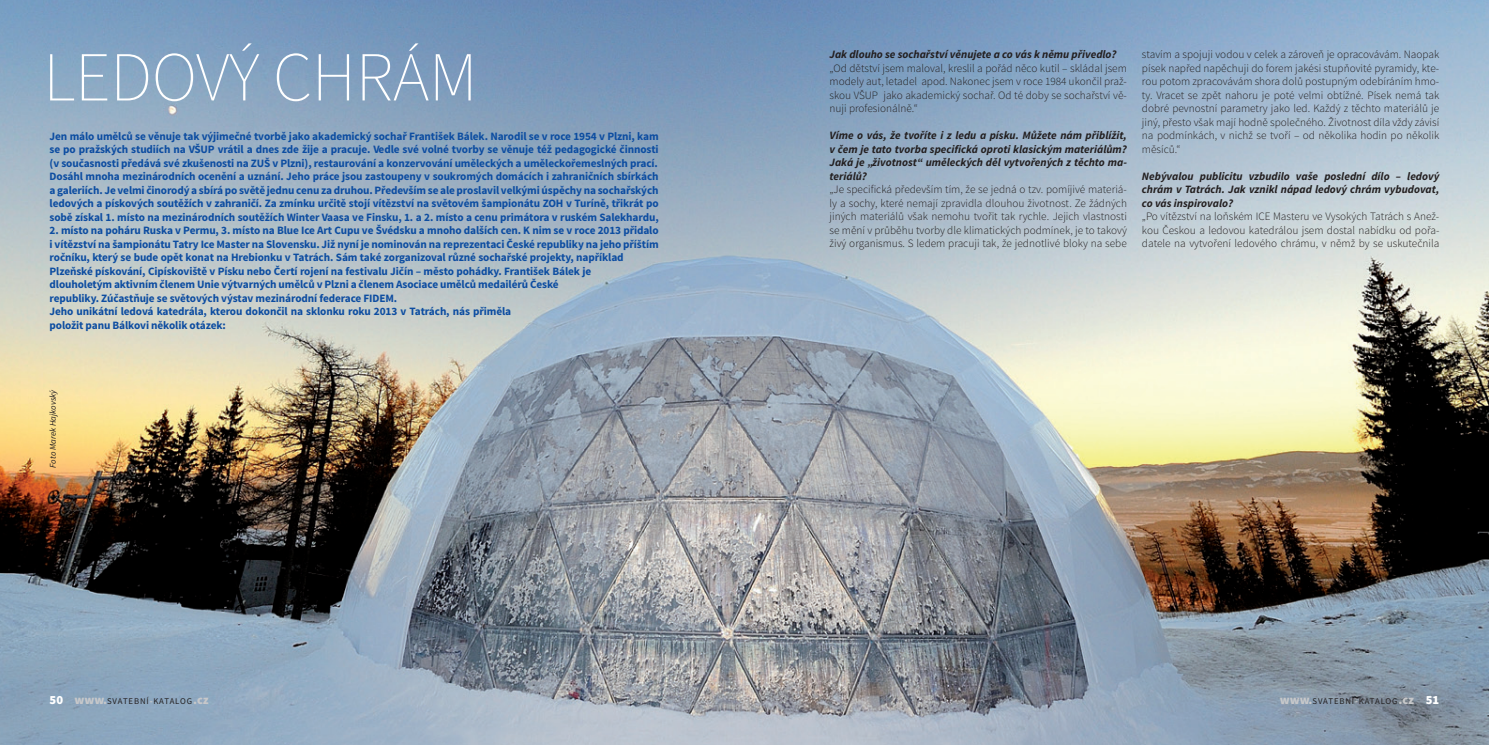
<style>
.page{position:relative;width:1489px;height:745px;background:#fff}
.page>*{position:absolute;margin:0;border:0;box-sizing:border-box;transform-origin:0 0}
.t1{font:200 70px "Source Sans Pro";color:#fff}
.t2{font:700 11.25px/13.5px "Source Sans Pro";letter-spacing:-.01em;color:#0d4da1;text-align:justify}
.t3{font:300 11.25px/13.5px "Source Sans Pro";color:#231f20;text-align:justify}
.t4{font:italic 700 11.25px/13.5px "Source Sans Pro";color:#231f20;text-align:justify}
.t5{font:8.75px "Source Sans Pro";letter-spacing:.1em;color:#231f20}
.t6{font:italic 8.75px "Source Sans Pro";color:#231f20}
.s1{font-weight:900;font-size:12.5px;color:#fff}
.s2{font-weight:900;font-size:12.5px;color:#c7c8ca}
.s3{font-weight:900;color:#c7c8ca}
</style>
<div class="page">
<img style="left:0;top:0;width:1488px;height:744px">
<h1 class="t1" style="left:43px;top:35px;width:435px">LEDOVÝ CHRÁM</h1>
<p class="t2" style="left:50px;top:129px;width:610px">Jen málo umělců se věnuje tak výjimečné tvorbě jako akademický sochař František Bálek. Narodil se v roce 1954 v Plzni, kam se po pražských studiích na VŠUP vrátil a dnes zde žije a pracuje. Vedle své volné tvorby se věnuje též pedagogické činnosti (v současnosti předává své zkušenosti na ZUŠ v Plzni), restaurování a konzervování uměleckých a uměleckořemeslných prací.<br>Dosáhl mnoha mezinárodních ocenění a uznání. Jeho práce jsou zastoupeny v soukromých domácích i zahraničních sbírkách a galeriích. Je velmi činorodý a sbírá po světě jednu cenu za druhou. Především se ale proslavil velkými úspěchy na sochařských ledových a pískových soutěžích v zahraničí. Za zmínku určitě stojí vítězství na světovém šampionátu ZOH v Turíně, třikrát po sobě získal 1. místo na mezinárodních soutěžích Winter Vaasa ve Finsku, 1. a 2. místo a cenu primátora v ruském Salekhardu,</p>
<p class="t2" style="left:50px;top:224px;width:610px;text-align:left">2. místo na poháru Ruska v Permu, 3. místo na Blue Ice Art Cupu ve Švédsku a mnoho dalších cen. K nim se v roce 2013 přidalo i vítězství na šampionátu Tatry Ice Master na Slovensku. Již nyní je nominován na reprezentaci České republiky na jeho příštím ročníku, který se bude opět konat na Hrebionku v Tatrách. Sám také zorganizoval různé sochařské projekty, například Plzeňské pískování, Cipískoviště v Písku nebo Čertí rojení na festivalu Jičín – město pohádky. František Bálek je<br>dlouholetým aktivním členem Unie výtvarných umělců v Plzni a členem Asociace umělců medailérů České<br>republiky. Zúčastňuje se světových výstav mezinárodní federace FIDEM.<br>Jeho unikátní ledová katedrála, kterou dokončil na sklonku roku 2013 v Tatrách, nás přiměla<br>položit panu Bálkovi několik otázek:</p>
<p class="t6" style="left:48px;top:467px;width:80px;rotate:-90deg">Foto Marek Hajkovský</p>
<p class="t4" style="left:829px;top:48px;width:288px">Jak dlouho se sochařství věnujete a co vás k němu přivedlo?</p>
<p class="t3" style="left:829px;top:61px;width:299px">„Od dětství jsem maloval, kreslil a pořád něco kutil – skládal jsem modely aut, letadel apod. Nakonec jsem v roce 1984 ukončil praž&shy;skou VŠUP jako akademický sochař. Od té doby se sochařství vě&shy;nuji profesionálně.“</p>
<p class="t4" style="left:829px;top:129px;width:299px">Víme o vás, že tvoříte i z ledu a písku. Můžete nám přiblížit, v čem je tato tvorba specifická oproti klasickým materiálům?<br>Jaká je „životnost“ uměleckých děl vytvořených z těchto ma&shy;teriálů?</p>
<p class="t3" style="left:829px;top:183px;width:299px">„Je specifická především tím, že se jedná o tzv. pomíjivé materiá&shy;ly a sochy, které nemají zpravidla dlouhou životnost. Ze žádných jiných materiálů však nemohu tvořit tak rychle. Jejich vlastnosti se mění v průběhu tvorby dle klimatických podmínek, je to takový živý organismus. S ledem pracuji tak, že jednotlivé bloky na sebe</p>
<p class="t3" style="left:1141px;top:48px;width:299px">stavím a spojuji vodou v celek a zároveň je opracovávám. Naopak písek napřed napěchuji do forem jakési stupňovité pyramidy, kte&shy;rou potom zpracovávám shora dolů postupným odebíráním hmo&shy;ty. Vracet se zpět nahoru je poté velmi obtížné. Písek nemá tak dobré pevnostní parametry jako led. Každý z těchto materiálů je jiný, přesto však mají hodně společného. Životnost díla vždy závisí na podmínkách, v nichž se tvoří – od několika hodin po několik měsíců.“</p>
<p class="t4" style="left:1141px;top:169px;width:299px">Nebývalou publicitu vzbudilo vaše poslední dílo – ledový chrám v Tatrách. Jak vznikl nápad ledový chrám vybudovat, co vás inspirovalo?</p>
<p class="t3" style="left:1141px;top:210px;width:299px">„Po vítězství na loňském ICE Masteru ve Vysokých Tatrách s Anež&shy;kou Českou a ledovou katedrálou jsem dostal nabídku od pořa&shy;datele na vytvoření ledového chrámu, v němž by se uskutečnila</p>
<p class="t5" style="left:50px;top:694px;width:161px"><span class="s1">50</span> <span class="s2">www.</span>SVATEBNÍ<span class="s3">-</span>KATALOG<span class="s2">.cz</span></p>
<p class="t5" style="left:1279px;top:694px;width:161px"><span class="s2">www.</span>SVATEBNÍ<span class="s3">-</span>KATALOG<span class="s2">.cz</span> <span class="s1">51</span></p>
</div>
